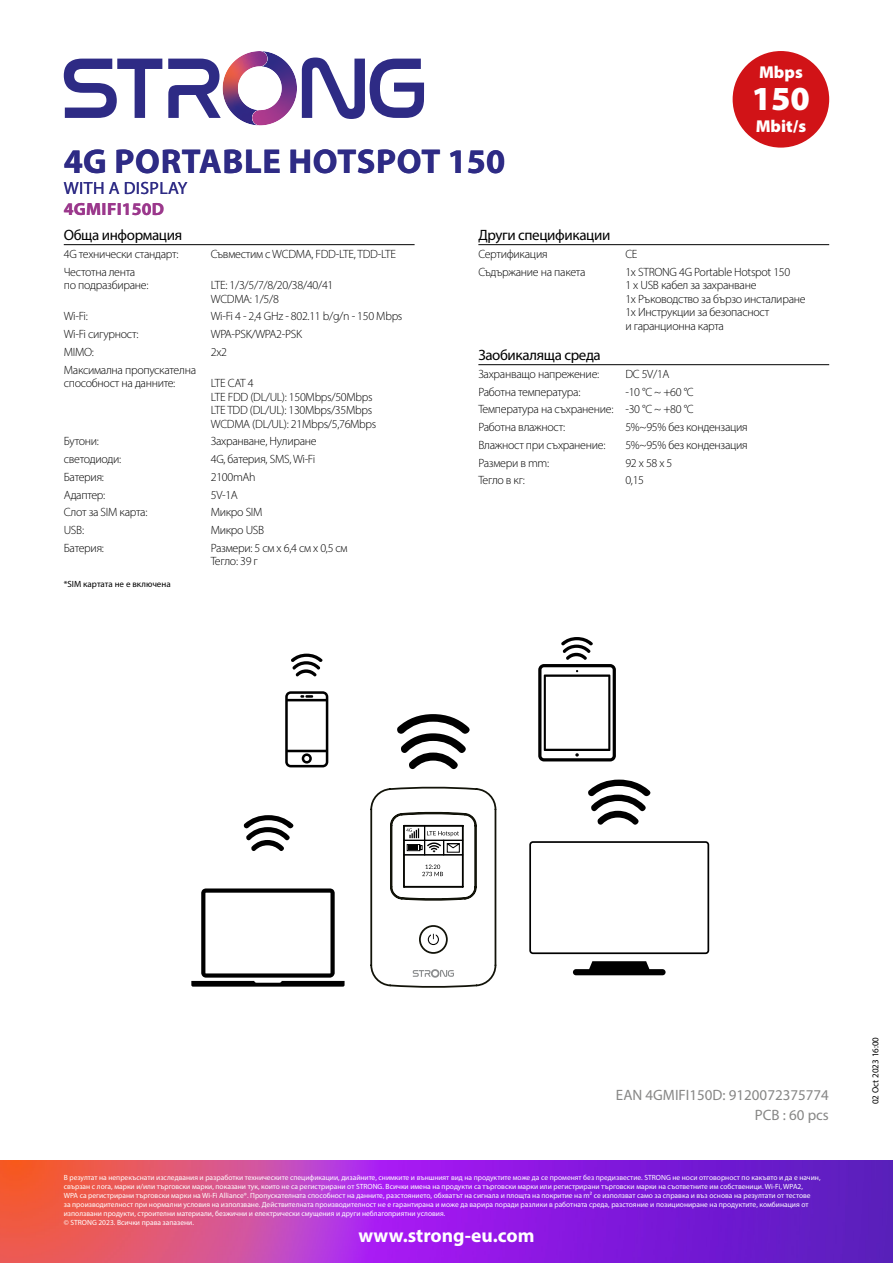
<style>
.page{position:relative;width:893px;height:1263px;background:#fff}
.page>*{position:absolute;margin:0;border:0;box-sizing:border-box;transform-origin:0 0}
.t1{font:700 34.5px "Myriad Pro";letter-spacing:.02em;color:#2e2b85}
.t2{font:900 33.9px "Myriad Pro";color:#fff}
.t3{font:700 19.5px "Myriad Pro";color:#fff}
.t4{font:17.7px "Myriad Pro";letter-spacing:.02em;color:#2e2b85}
.t5{font:700 17.7px "Myriad Pro";letter-spacing:.01em;color:#9b388c}
.t6{font:900 17.25px "Myriad Pro";color:#fff}
.t7{font:15px "Myriad Pro";letter-spacing:-.025em;color:#000}
.t8{font:15px/19.2px "Myriad Pro";color:#878786;text-align:right}
.t9{font:300 12px/13.5px "Myriad Pro";letter-spacing:-.025em;color:#000}
.t10{font:9px "Myriad Pro";color:#000}
.t11{font:7.5px/9px "Myriad Pro";color:#fff}
</style>
<div class="page">
<div style="left:733px;top:51px;width:96px;height:97px;background:#d11317;border-radius:50%"></div>
<img style="left:0;top:1161px;width:893px;height:102px">
<svg style="left:397px;top:714px;width:73px;height:55px"></svg>
<svg style="left:538px;top:637px;width:78px;height:124px"></svg>
<svg style="left:191px;top:888px;width:154px;height:99px"></svg>
<svg style="left:244px;top:815px;width:50px;height:36px"></svg>
<svg style="left:285px;top:691px;width:43px;height:76px"></svg>
<svg style="left:291px;top:654px;width:32px;height:23px"></svg>
<div style="left:573px;top:969px;width:93px;height:6px;background:#000;border-radius:3px"></div>
<div style="left:529px;top:841px;width:180px;height:113px;border:2px solid #000;border-radius:3px"></div>
<svg style="left:588px;top:779px;width:63px;height:46px"></svg>
<svg style="left:370px;top:787px;width:127px;height:200px"></svg>
<hr style="left:64px;top:244px;width:351px;height:1px;background:#000">
<hr style="left:478px;top:244px;width:351px;height:1px;background:#000">
<hr style="left:478px;top:364px;width:351px;height:1px;background:#000">
<svg style="left:64px;top:59px;width:98px;height:59px"></svg>
<svg style="left:302px;top:58px;width:122px;height:61px"></svg>
<svg style="left:168px;top:51px;width:114px;height:74px"></svg>
<h1 class="t1" style="left:64px;top:148px;width:443px">4G PORTABLE HOTSPOT 150</h1>
<h3 class="t4" style="left:64px;top:179px;width:125px">WITH A DISPLAY</h3>
<h3 class="t5" style="left:64px;top:203px;width:102px">4GMIFI150D</h3>
<h3 class="t6" style="left:759px;top:66px;width:45px">Mbps</h3>
<h3 class="t6" style="left:756px;top:120px;width:52px">Mbit/s</h3>
<h2 class="t2" style="left:752px;top:86px;width:60px">150</h2>
<h3 class="t7" style="left:64px;top:227px;width:120px">Обща информация</h3>
<h3 class="t9" style="left:64px;top:248px;width:116px">4G технически стандарт:</h3>
<h3 class="t9" style="left:211px;top:248px;width:187px">Съвместим с WCDMA, FDD-LTE, TDD-LTE</h3>
<h3 class="t9" style="left:64px;top:266px;width:86px">Честотна лента по подразбиране:</h3>
<h3 class="t9" style="left:211px;top:279px;width:124px">LTE: 1/3/5/7/8/20/38/40/41<br>WCDMA: 1/5/8</h3>
<h3 class="t9" style="left:64px;top:311px;width:26px">Wi-Fi:</h3>
<h3 class="t9" style="left:211px;top:311px;width:193px">Wi-Fi 4 - 2,4 GHz - 802.11 b/g/n - 150 Mbps</h3>
<h3 class="t9" style="left:64px;top:328px;width:76px">Wi-Fi сигурност:</h3>
<h3 class="t9" style="left:211px;top:328px;width:93px">WPA-PSK/WPA2-PSK</h3>
<h3 class="t9" style="left:64px;top:346px;width:32px">MIMO:</h3>
<h3 class="t9" style="left:211px;top:346px;width:18px">2x2</h3>
<h3 class="t9" style="left:64px;top:364px;width:134px">Максимална пропускателна способност на данните:</h3>
<h3 class="t9" style="left:211px;top:377px;width:167px">LTE CAT 4<br>LTE FDD (DL/UL): 150Mbps/50Mbps<br>LTE TDD (DL/UL): 130Mbps/35Mbps<br>WCDMA (DL/UL): 21Mbps/5,76Mbps</h3>
<h3 class="t9" style="left:64px;top:436px;width:37px">Бутони:</h3>
<h3 class="t9" style="left:211px;top:436px;width:107px">Захранване, Нулиране</h3>
<h3 class="t9" style="left:64px;top:453px;width:59px">светодиоди:</h3>
<h3 class="t9" style="left:211px;top:453px;width:106px">4G, батерия, SMS, Wi-Fi</h3>
<h3 class="t9" style="left:64px;top:471px;width:42px">Батерия:</h3>
<h3 class="t9" style="left:211px;top:471px;width:46px">2100mAh</h3>
<h3 class="t9" style="left:64px;top:489px;width:43px">Адаптер:</h3>
<h3 class="t9" style="left:211px;top:489px;width:29px">5V-1A</h3>
<h3 class="t9" style="left:64px;top:507px;width:85px">Слот за SIM карта:</h3>
<h3 class="t9" style="left:211px;top:507px;width:53px">Микро SIM</h3>
<h3 class="t9" style="left:64px;top:524px;width:22px">USB:</h3>
<h3 class="t9" style="left:211px;top:524px;width:55px">Микро USB</h3>
<h3 class="t9" style="left:64px;top:542px;width:42px">Батерия:</h3>
<h3 class="t9" style="left:211px;top:542px;width:138px">Размери: 5 см x 6,4 см x 0,5 см<br>Тегло: 39 г</h3>
<p class="t10" style="left:64px;top:579px;width:108px">*SIM картата не е включена</p>
<h3 class="t7" style="left:478px;top:227px;width:133px">Други спецификации</h3>
<h3 class="t9" style="left:478px;top:248px;width:71px">Сертификация</h3>
<h3 class="t9" style="left:625px;top:248px;width:14px">CE</h3>
<h3 class="t9" style="left:478px;top:266px;width:109px">Съдържание на пакета</h3>
<h3 class="t9" style="left:625px;top:266px;width:182px">1x STRONG 4G Portable Hotspot 150<br>1 х USB кабел за захранване<br>1x Ръководство за бързо инсталиране<br>1x Инструкции за безопасност<br>и гаранционна карта</h3>
<h3 class="t7" style="left:478px;top:347px;width:124px">Заобикаляща среда</h3>
<h3 class="t9" style="left:478px;top:368px;width:122px">Захранващо напрежение:</h3>
<h3 class="t9" style="left:625px;top:368px;width:46px">DC 5V/1A</h3>
<h3 class="t9" style="left:478px;top:386px;width:104px">Работна температура:</h3>
<h3 class="t9" style="left:478px;top:384px;width:217px;line-height:17.7px;text-align:justify;text-indent:147px">-10 °C ~ +60 °C Температура на съхранение: -30 °C ~ +80 °C Работна влажност:</h3>
<h3 class="t9" style="left:625px;top:421px;width:124px">5%~95% без кондензация</h3>
<h3 class="t9" style="left:478px;top:439px;width:129px">Влажност при съхранение:</h3>
<h3 class="t9" style="left:625px;top:439px;width:124px">5%~95% без кондензация</h3>
<h3 class="t9" style="left:478px;top:457px;width:72px">Размери в mm:</h3>
<h3 class="t9" style="left:625px;top:457px;width:49px">92 x 58 x 5</h3>
<h3 class="t9" style="left:478px;top:475px;width:48px">Тегло в кг:</h3>
<h3 class="t9" style="left:625px;top:475px;width:20px">0,15</h3>
<h3 class="t8" style="left:616px;top:1086px;width:214px">EAN 4GMIFI150D: 9120072375774<br>PCB : 60 pcs</h3>
<p class="t11" style="left:64px;top:1173px;width:758px">В резултат на непрекъснати изследвания и разработки техническите спецификации, дизайните, снимките и външният вид на продуктите може да се променят без предизвестие. STRONG не носи отговорност по какъвто и да е начин, свързан с лога, марки и/или търговски марки, показани тук, които не са регистрирани от STRONG. Всички имена на продукти са търговски марки или регистрирани търговски марки на съответните им собственици. Wi-Fi, WPA2,<br>WPA са регистрирани търговски марки на Wi-Fi Alliance®. Пропускателната способност на данните, разстоянието, обхватът на сигнала и площта на покритие на m² се използват само за справка и въз основа на резултати от тестове<br>за производителност при нормални условия на използване. Действителната производителност не е гарантирана и може да варира поради разлики в работната среда, разстояние и позициониране на продуктите, комбинация от използвани продукти, строителни материали, безжични и електрически смущения и други неблагоприятни условия.<br>© STRONG 2023. Всички права запазени.</p>
<h3 class="t3" style="left:358px;top:1229px;width:178px">www.strong-eu.com</h3>
<p class="t10" style="left:871px;top:1104px;width:69px;rotate:-90deg">02 Oct 2023 16:00</p>
</div>
